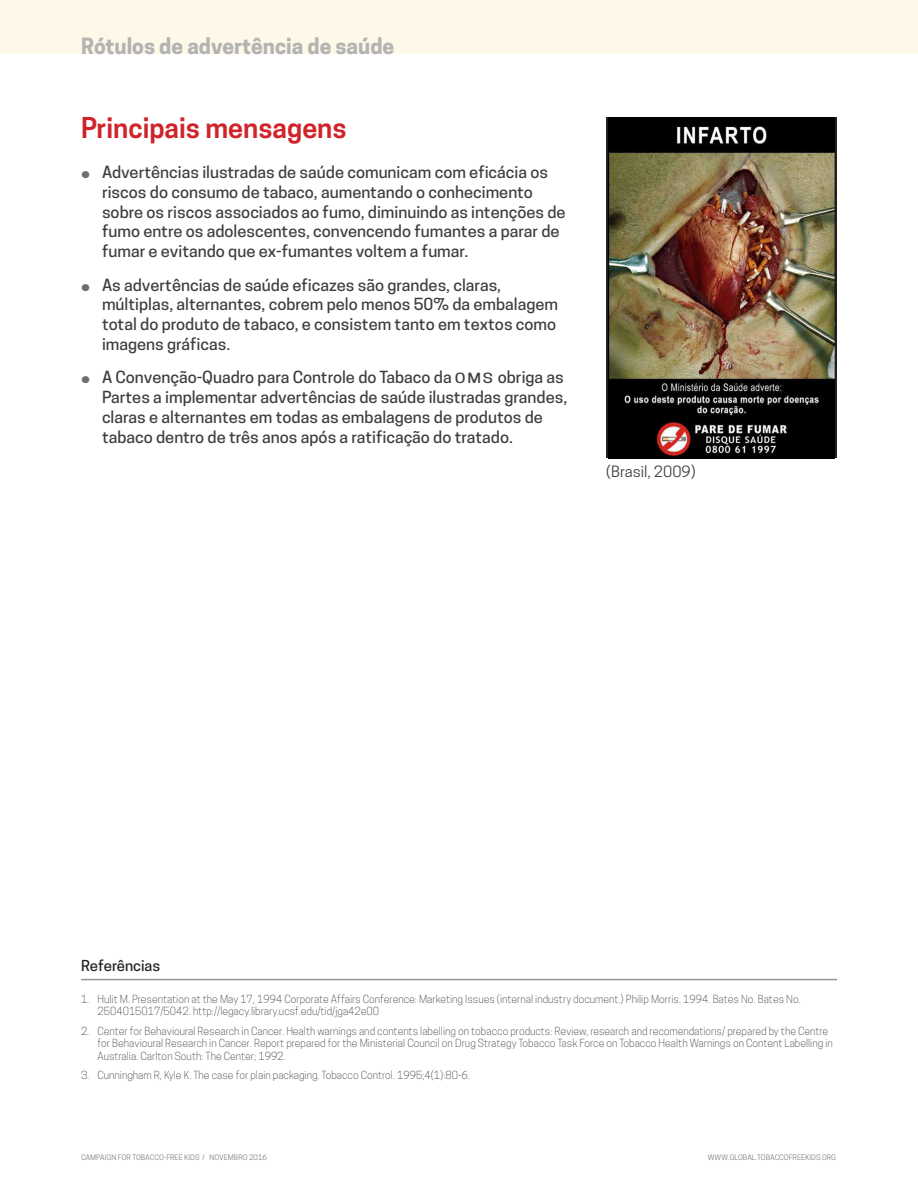
<style>
.page{position:relative;width:918px;height:1188px;background:#fff}
.page>*{position:absolute;margin:0;border:0;box-sizing:border-box;transform-origin:0 0}
.t1{font:600 27px "Cooper Hewitt";color:#d1232a}
.t2{font:700 21px "Cooper Hewitt";color:#b3b3b3}
.t3{font:500 15.6px/19.8px "Cooper Hewitt";color:#3e3e3f;scale:1.05 1}
.p_base{font:14.55px "Cooper Hewitt";color:#3e3e3f;scale:1.05 1}
.p_base-2{font:500 14.25px "Cooper Hewitt";color:#231f20;scale:1.05 1}
.t4{font:300 10.5px/12.6px "Cooper Hewitt";color:#3e3e3f}
.t5{font:7.2px "Cooper Hewitt";color:#808285;scale:1.05 1}
.s1{font-weight:400;font-size:12.9px;color:#6c6d70}
.s2{font-size:13.2px}
</style>
<div class="page">
<div style="left:0;top:0;width:918px;height:54px;background:#fef8e8"></div>
<div style="left:606px;top:118px;width:231px;height:340px;background:linear-gradient(to bottom,#040202,#020101)"></div>
<img style="left:609px;top:118px;width:226px;height:340px">
<hr style="left:81px;top:979px;width:756px;height:1px;background:#939598">
<p class="t2" style="left:81px;top:34px;width:315px">Rótulos de advertência de saúde</p>
<p class="t1" style="left:81px;top:112px;width:267px">Principais mensagens</p>
<p class="t3" style="left:102px;top:162px;width:443px;text-indent:-21px"><span class="s1">⚫</span> Advertências ilustradas de saúde comunicam com eficácia os riscos do consumo de tabaco, aumentando o conhecimento sobre os riscos associados ao fumo, diminuindo as intenções de fumo entre os adolescentes, convencendo fumantes a parar de fumar e evitando que ex-fumantes voltem a fumar.</p>
<p class="t3" style="left:102px;top:275px;width:436px;text-indent:-21px"><span class="s1">⚫</span> As advertências de saúde eficazes são grandes, claras, múltiplas, alternantes, cobrem pelo menos 50% da embalagem total do produto de tabaco, e consistem tanto em textos como imagens gráficas.</p>
<p class="t3" style="left:102px;top:368px;width:445px;text-indent:-21px"><span class="s1">⚫</span> A Convenção-Quadro para Controle do Tabaco da <span class="s2">OMS</span> obriga as Partes a implementar advertências de saúde ilustradas grandes, claras e alternantes em todas as embalagens de produtos de tabaco dentro de três anos após a ratificação do tratado.</p>
<p class="p_base" style="left:606px;top:463px;width:87px">(Brasil, 2009)</p>
<p class="p_base-2" style="left:81px;top:958px;width:77px">Referências</p>
<p class="t4" style="left:98px;top:992px;width:705px;text-indent:-16px">1. Hulit M. Presentation at the May 17, 1994 Corporate Affairs Conference: Marketing Issues (internal industry document.) Philip Morris. 1994. Bates No. Bates No.<br>2504015017/5042. http://legacy.library.ucsf.edu/tid/jga42e00</p>
<p class="t4" style="left:98px;top:1024px;width:737px;text-indent:-16px">2. Center for Behavioural Research in Cancer. Health warnings and contents labelling on tobacco products: Review, research and recomendations/ prepared by the Centre for Behavioural Research in Cancer. Report prepared for the Ministerial Council on Drug Strategy Tobacco Task Force on Tobacco Health Warnings on Content Labelling in<br>Australia. Carlton South: The Center; 1992.</p>
<p class="t4" style="left:81px;top:1069px;width:390px">3. Cunningham R, Kyle K. The case for plain packaging. Tobacco Control. 1995;4(1):80-6.</p>
<p class="t5" style="left:81px;top:1153px;width:179px">CAMPAIGN FOR TOBACCO-FREE KIDS / NOVEMBRO 2016</p>
<p class="t5" style="left:708px;top:1153px;width:124px">WWW.GLOBAL.TOBACCOFREEKIDS.ORG</p>
</div>
